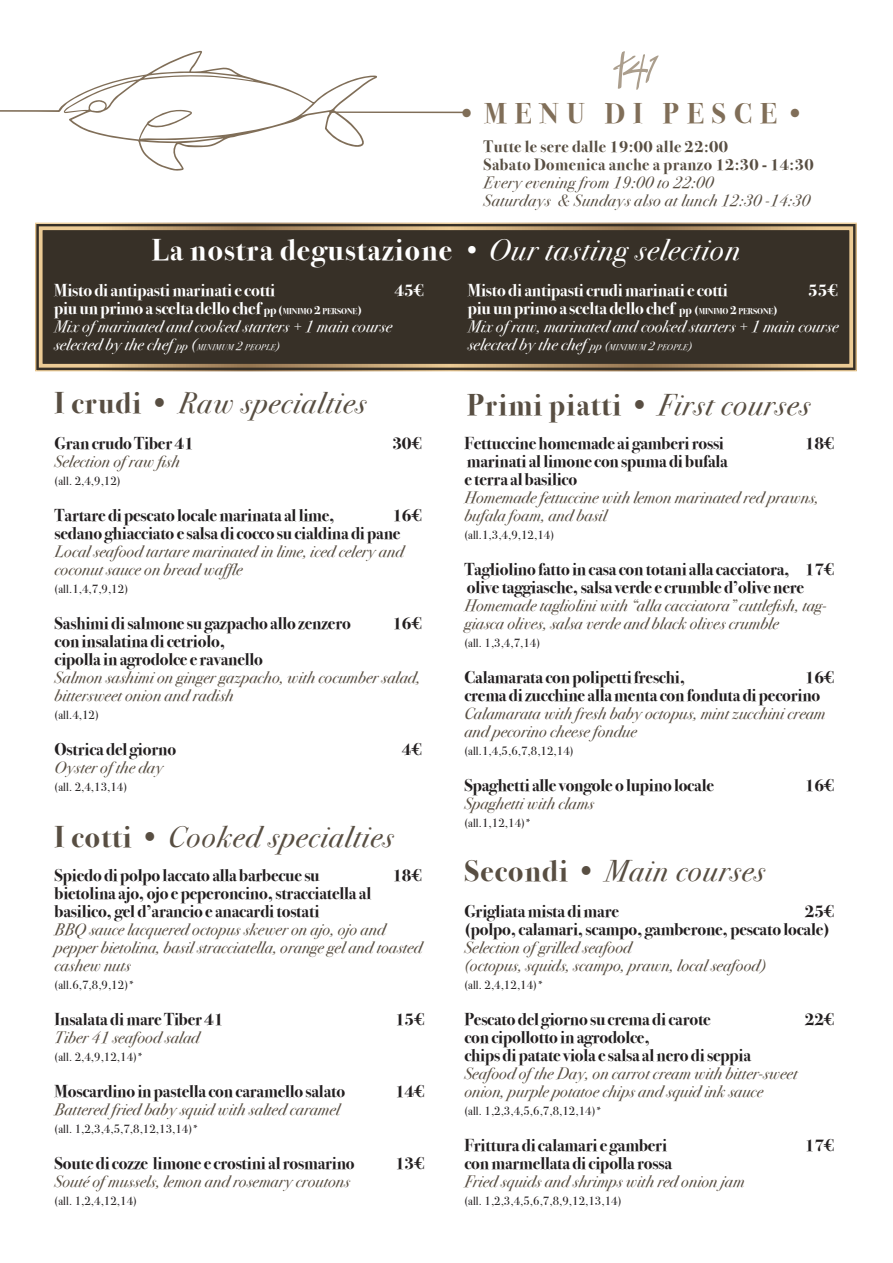
<style>
.page{position:relative;width:893px;height:1263px;background:#fff}
.page>*{position:absolute;margin:0;border:0;box-sizing:border-box;transform-origin:0 0}
.t1{font:italic 30px "Bodoni Svty Two ITCTT";letter-spacing:.04em;color:#584e42}
.t2{font:700 30px "Bodoni Svty Two ITCTT";letter-spacing:.04em;color:#fff}
.t3{font:700 28.5px "Bodoni Svty Two ITCTT";letter-spacing:.28em;color:#806e58}
.t4{font:700 17.25px/18px "Bodoni Svty Two ITCTT";letter-spacing:-.01em;color:#231f20}
.t5{font:700 17.25px "Bodoni Svty Two ITCTT";letter-spacing:-.01em;color:#fff}
.t6{font:italic 16.5px/18px "Bodoni Svty Two ITCTT";letter-spacing:.01em;color:#584e42}
.t7{font:italic 16.5px/18px "Bodoni Svty Two ITCTT";letter-spacing:.01em;color:#fff}
.t8{font:700 16.5px/18px "Bodoni Svty Two ITCTT";letter-spacing:.025em;color:#584e42}
.t9{font:12px "Bodoni Svty Two ITCTT";letter-spacing:.01em;color:#231f20}
.s1{font-weight:400;font-style:italic}
.s2{font-size:12px}
.s3{font-size:8.4px}
.s4{font-weight:700;font-style:normal}
.s5{font-style:normal}
</style>
<div class="page">
<svg style="left:613px;top:51px;width:46px;height:39px"></svg>
<svg style="left:0;top:51px;width:463px;height:120px"></svg>
<svg style="left:35px;top:222px;width:822px;height:150px;background:#453c30"></svg>
<h2 class="t3" style="left:457px;top:90px;width:350px">•MENU DI PESCE•</h2>
<p class="t8" style="left:484px;top:136px;width:332px">Tutte le sere dalle 19:00 alle 22:00<br>Sabato Domenica anche a pranzo 12:30 - 14:30</p>
<p class="t6" style="left:484px;top:172px;width:328px">Every evening from 19:00 to 22:00<br>Saturdays &amp; Sundays also at lunch 12:30 -14:30</p>
<h1 class="t2" style="left:152px;top:225px;width:589px">La nostra degustazione <span class="s1">• Our tasting selection</span></h1>
<p class="t5" style="left:54px;top:276px;width:223px">Misto di antipasti marinati e cotti</p>
<p class="t5" style="left:394px;top:276px;width:31px">45€</p>
<p class="t5" style="left:54px;top:294px;width:309px">piu un primo a scelta dello chef <span class="s2">pp (</span><span class="s3">MINIMO</span> <span class="s2">2</span> <span class="s3">PERSONE</span><span class="s2">)</span></p>
<p class="t7" style="left:54px;top:316px;width:340px">Mix of marinated and cooked starters + 1 main course selected by the chef <span class="s2">pp</span> (<span class="s3">MINIMUM</span> <span class="s2">2</span> <span class="s3">PEOPLE</span><span class="s2">)</span></p>
<h1 class="t1" style="left:55px;top:377px;width:313px"><span class="s4">I crudi</span> <span class="s5">•</span> Raw specialties</h1>
<p class="t4" style="left:55px;top:433px;width:141px">Gran crudo Tiber 41</p>
<p class="t4" style="left:392px;top:433px;width:31px">30€</p>
<p class="t6" style="left:55px;top:451px;width:127px">Selection of raw fish</p>
<p class="t9" style="left:55px;top:471px;width:68px">(all. 2,4,9,12)</p>
<p class="t4" style="left:55px;top:505px;width:282px">Tartare di pescato locale marinata al lime,</p>
<p class="t4" style="left:55px;top:505px;width:369px;text-indent:338px">16€ sedano ghiacciato e salsa di cocco su cialdina di pane</p>
<p class="t6" style="left:55px;top:541px;width:351px">Local seafood tartare marinated in lime, iced celery and coconut sauce on bread waffle</p>
<p class="t9" style="left:55px;top:579px;width:75px">(all.1,4,7,9,12)</p>
<p class="t4" style="left:55px;top:613px;width:298px">Sashimi di salmone su gazpacho allo zenzero</p>
<p class="t4" style="left:392px;top:613px;width:31px">16€</p>
<p class="t4" style="left:55px;top:631px;width:210px">con insalatina di cetriolo, cipolla in agrodolce e ravanello</p>
<p class="t6" style="left:55px;top:667px;width:367px">Salmon sashimi on ginger gazpacho, with cocumber salad, bittersweet onion and radish</p>
<p class="t9" style="left:55px;top:705px;width:46px">(all.4,12)</p>
<p class="t4" style="left:55px;top:739px;width:123px">Ostrica del giorno</p>
<p class="t4" style="left:402px;top:739px;width:22px">4€</p>
<p class="t6" style="left:55px;top:757px;width:110px">Oyster of the day</p>
<p class="t9" style="left:55px;top:777px;width:74px">(all. 2,4,13,14)</p>
<h1 class="t1" style="left:55px;top:811px;width:340px"><span class="s4">I cotti</span> <span class="s5">•</span> Cooked specialties</h1>
<p class="t4" style="left:55px;top:865px;width:267px">Spiedo di polpo laccato alla barbecue su</p>
<p class="t4" style="left:392px;top:865px;width:31px">18€</p>
<p class="t4" style="left:55px;top:883px;width:318px">bietolina ajo, ojo e peperoncino, stracciatella al basilico, gel d’arancio e anacardi tostati</p>
<p class="t6" style="left:55px;top:919px;width:369px">BBQ sauce lacquered octopus skewer on ajo, ojo and pepper bietolina, basil stracciatella, orange gel and toasted cashew nuts</p>
<p class="t9" style="left:55px;top:975px;width:81px">(all.6,7,8,9,12)*</p>
<p class="t4" style="left:55px;top:1009px;width:170px">Insalata di mare Tiber 41</p>
<p class="t4" style="left:395px;top:1009px;width:31px">15€</p>
<p class="t6" style="left:55px;top:1027px;width:147px">Tiber 41 seafood salad</p>
<p class="t9" style="left:55px;top:1047px;width:90px">(all. 2,4,9,12,14)*</p>
<p class="t4" style="left:55px;top:1081px;width:292px">Moscardino in pastella con caramello salato</p>
<p class="t4" style="left:395px;top:1081px;width:31px">14€</p>
<p class="t6" style="left:55px;top:1099px;width:287px">Battered fried baby squid with salted caramel</p>
<p class="t9" style="left:55px;top:1119px;width:146px">(all. 1,2,3,4,5,7,8,12,13,14)*</p>
<p class="t4" style="left:55px;top:1153px;width:302px">Soute di cozze limone e crostini al rosmarino</p>
<p class="t4" style="left:395px;top:1153px;width:31px">13€</p>
<p class="t6" style="left:55px;top:1171px;width:297px">Souté of mussels, lemon and rosemary croutons</p>
<p class="t9" style="left:55px;top:1191px;width:84px">(all. 1,2,4,12,14)</p>
<p class="t5" style="left:468px;top:276px;width:262px">Misto di antipasti crudi marinati e cotti</p>
<p class="t5" style="left:808px;top:276px;width:31px">55€</p>
<p class="t5" style="left:468px;top:294px;width:312px">piu un primo a scelta dello chef <span class="s2">pp</span> <span class="s2">(</span><span class="s3">MINIMO</span> <span class="s2">2</span> <span class="s3">PERSONE</span><span class="s2">)</span></p>
<p class="t7" style="left:468px;top:316px;width:372px">Mix of raw, marinated and cooked starters + 1 main course selected by the chef <span class="s2">pp</span> <span class="s2">(</span><span class="s3">MINIMUM</span> <span class="s2">2</span> <span class="s3">PEOPLE</span><span class="s2">)</span></p>
<h1 class="t1" style="left:467px;top:379px;width:344px"><span class="s4">Primi piatti</span> <span class="s5">•</span> First courses</h1>
<p class="t4" style="left:464px;top:433px;width:261px">Fettuccine homemade ai gamberi rossi</p>
<p class="t4" style="left:805px;top:433px;width:31px">18€</p>
<p class="t4" style="left:464px;top:451px;width:265px">marinati al limone con spuma di bufala e terra al basilico</p>
<p class="t6" style="left:464px;top:487px;width:356px">Homemade fettuccine with lemon marinated red prawns, bufala foam, and basil</p>
<p class="t9" style="left:464px;top:525px;width:91px">(all.1,3,4,9,12,14)</p>
<p class="t4" style="left:464px;top:559px;width:372px">Tagliolino fatto in casa con totani alla cacciatora, 17€ olive taggiasche, salsa verde e crumble d’olive nere</p>
<p class="t6" style="left:464px;top:595px;width:364px">Homemade tagliolini with “alla cacciatora” cuttlefish, tag&shy;giasca olives, salsa verde and black olives crumble</p>
<p class="t9" style="left:464px;top:633px;width:77px">(all. 1,3,4,7,14)</p>
<p class="t4" style="left:464px;top:667px;width:222px">Calamarata con polipetti freschi,</p>
<p class="t4" style="left:464px;top:667px;width:372px;text-indent:340px">16€ crema di zucchine alla menta con fonduta di pecorino</p>
<p class="t6" style="left:464px;top:703px;width:362px">Calamarata with fresh baby octopus, mint zucchini cream and pecorino cheese fondue</p>
<p class="t9" style="left:464px;top:741px;width:111px">(all.1,4,5,6,7,8,12,14)</p>
<p class="t4" style="left:464px;top:775px;width:251px">Spaghetti alle vongole o lupino locale</p>
<p class="t4" style="left:805px;top:775px;width:31px">16€</p>
<p class="t6" style="left:464px;top:793px;width:131px">Spaghetti with clams</p>
<p class="t9" style="left:464px;top:813px;width:68px">(all.1,12,14)*</p>
<h1 class="t1" style="left:464px;top:845px;width:302px"><span class="s4">Secondi</span> <span class="s5">•</span> Main courses</h1>
<p class="t4" style="left:464px;top:901px;width:156px">Grigliata mista di mare</p>
<p class="t4" style="left:464px;top:901px;width:372px;text-align:right">25€<br>(polpo, calamari, scampo, gamberone, pescato locale)</p>
<p class="t6" style="left:464px;top:937px;width:303px">Selection of grilled seafood<br>(octopus, squids, scampo, prawn, local seafood)</p>
<p class="t9" style="left:464px;top:975px;width:81px">(all. 2,4,12,14)*</p>
<p class="t4" style="left:464px;top:1009px;width:248px">Pescato del giorno su crema di carote</p>
<p class="t4" style="left:805px;top:1009px;width:31px">22€</p>
<p class="t4" style="left:464px;top:1027px;width:288px">con cipollotto in agrodolce,<br>chips di patate viola e salsa al nero di seppia</p>
<p class="t6" style="left:464px;top:1063px;width:334px">Seafood of the Day, on carrot cream with bitter-sweet onion, purple potatoe chips and squid ink sauce</p>
<p class="t9" style="left:464px;top:1101px;width:139px">(all. 1,2,3,4,5,6,7,8,12,14)*</p>
<p class="t4" style="left:464px;top:1135px;width:204px">Frittura di calamari e gamberi</p>
<p class="t4" style="left:805px;top:1135px;width:31px">17€</p>
<p class="t4" style="left:464px;top:1153px;width:209px">con marmellata di cipolla rossa</p>
<p class="t6" style="left:464px;top:1171px;width:282px">Fried squids and shrimps with red onion jam</p>
<p class="t9" style="left:464px;top:1191px;width:159px">(all. 1,2,3,4,5,6,7,8,9,12,13,14)</p>
</div>
